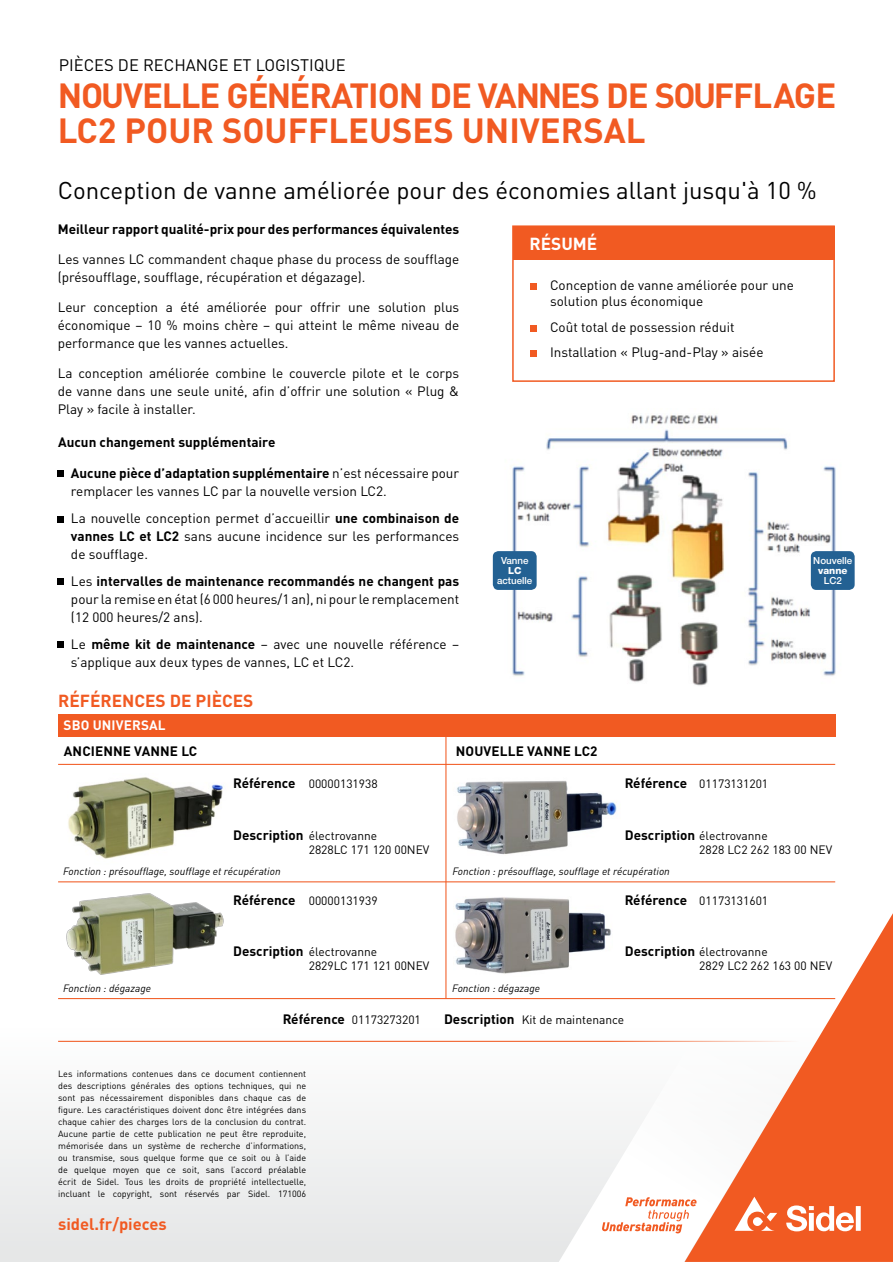
<style>
.page{position:relative;width:893px;height:1263px;background:#fff}
.page>*{position:absolute;margin:0;border:0;box-sizing:border-box;transform-origin:0 0}
.t1{font:700 34.5px/34.5px "DINOT";letter-spacing:-.03em;color:#f15a22}
.t2{font:24px "DINOT";color:#000}
.t3{font:700 17.25px "DINOT";color:#f15a22}
.t4{font:700 17.25px "DINOT";color:#fff}
.t5{font:16.5px "DINOT";color:#000}
.t6{font:700 16.5px "DINOT";color:#f15a22}
.t7{font:13.5px/18px "DINOT";color:#000}
.t8{font:700 13.5px "DINOT";color:#000}
.t9{font:700 13.5px "DINOT";letter-spacing:.01em;color:#fff}
.t10{font:12px/14.2px "DINOT";color:#000}
.t11{font:italic 10.5px "DINOT";color:#000}
.t12{font:500 9.75px "Helvetica Neue";color:#fff}
.t13{font:800 9.75px "Helvetica Neue";color:#fff}
.t14{font:9px/12px "DINOT";color:#000;text-align:justify}
.s1{font-weight:700}
.s2{font-weight:700;font-size:13.5px}
</style>
<div class="page">
<img style="left:456px;top:781px;width:161px;height:74px">
<img style="left:68px;top:777px;width:155px;height:82px">
<img style="left:66px;top:893px;width:158px;height:82px">
<img style="left:455px;top:897px;width:150px;height:77px">
<div style="left:0;top:1010px;width:893px;height:252px;background:linear-gradient(to bottom,#fff,#e5e6e7)"></div>
<svg style="left:558px;top:917px;width:127px;height:345px"></svg>
<svg style="left:685px;top:913px;width:208px;height:349px"></svg>
<svg style="left:602px;top:1197px;width:94px;height:36px"></svg>
<svg style="left:734px;top:1197px;width:127px;height:34px"></svg>
<div style="left:530px;top:283px;width:7px;height:7px;background:#f15a22"></div>
<div style="left:530px;top:326px;width:7px;height:6px;background:#f15a22"></div>
<div style="left:530px;top:350px;width:7px;height:6px;background:#f15a22"></div>
<div style="left:513px;top:226px;width:321px;height:34px;background:#f15a22"></div>
<div style="left:512px;top:225px;width:323px;height:157px;border:2px solid #f15a22"></div>
<div style="left:58px;top:470px;width:6px;height:7px;background:#000"></div>
<svg style="left:58px;top:516px;width:6px;height:6px"></svg>
<svg style="left:58px;top:579px;width:6px;height:6px"></svg>
<svg style="left:58px;top:642px;width:6px;height:6px"></svg>
<div style="left:58px;top:714px;width:777px;height:22px;background:#f15a22"></div>
<hr style="left:58px;top:764px;width:777px;height:1px;background:#f15a22">
<hr style="left:58px;top:881px;width:777px;height:1px;background:#f15a22">
<hr style="left:58px;top:998px;width:777px;height:1px;background:#f15a22">
<hr style="left:58px;top:1041px;width:777px;height:1px;background:#f15a22">
<hr style="left:445px;top:737px;width:1px;height:261px;background:#f15a22">
<img style="left:492px;top:415px;width:362px;height:271px">
<div style="left:493px;top:551px;width:44px;height:39px;background:#236193;border-radius:6px"></div>
<div style="left:811px;top:551px;width:44px;height:39px;background:#236193;border-radius:6px"></div>
<p class="t5" style="left:59px;top:55px;width:288px">PIÈCES DE RECHANGE ET LOGISTIQUE</p>
<h1 class="t1" style="left:58px;top:78px;width:780px">NOUVELLE GÉNÉRATION DE VANNES DE SOUFFLAGE<br>LC2 POUR SOUFFLEUSES UNIVERSAL</h1>
<h2 class="t2" style="left:58px;top:175px;width:761px">Conception de vanne améliorée pour des économies allant jusqu'à 10 %</h2>
<p class="t8" style="left:58px;top:221px;width:403px">Meilleur rapport qualité-prix pour des performances équivalentes</p>
<p class="t7" style="left:58px;top:250px;width:403px">Les vannes LC commandent chaque phase du process de soufflage (présoufflage, soufflage, récupération et dégazage).</p>
<p class="t7" style="left:58px;top:298px;width:403px;text-align:justify">Leur conception a été améliorée pour offrir une solution plus économique – 10 % moins chère – qui atteint le même niveau de performance que les vannes actuelles.</p>
<p class="t7" style="left:58px;top:364px;width:403px;text-align:justify">La conception améliorée combine le couvercle pilote et le corps de vanne dans une seule unité, afin d’offrir une solution « Plug &amp; Play » facile à installer.</p>
<p class="t4" style="left:529px;top:233px;width:69px">RÉSUMÉ</p>
<p class="t7" style="left:550px;top:277px;width:245px;line-height:16.5px">Conception de vanne améliorée pour une solution plus économique</p>
<p class="t7" style="left:550px;top:314px;width:215px;line-height:25.5px">Coût total de possession réduit<br>Installation « Plug-and-Play » aisée</p>
<p class="t8" style="left:58px;top:434px;width:219px">Aucun changement supplémentaire</p>
<p class="t7" style="left:71px;top:464px;width:390px"><span class="s1">Aucune pièce d’adaptation supplémentaire</span> n’est nécessaire pour remplacer les vannes LC par la nouvelle version LC2.</p>
<p class="t7" style="left:71px;top:509px;width:390px;text-align:justify">La nouvelle conception permet d’accueillir <span class="s1">une combinaison de vannes LC et LC2</span> sans aucune incidence sur les performances de soufflage.</p>
<p class="t7" style="left:71px;top:572px;width:390px;text-align:justify">Les <span class="s1">intervalles de maintenance recommandés ne changent pas </span>pour la remise en état (6 000 heures/1 an), ni pour le remplacement (12 000 heures/2 ans).</p>
<p class="t7" style="left:71px;top:635px;width:390px">Le <span class="s1">même kit de maintenance</span> – avec une nouvelle référence – s’applique aux deux types de vannes, LC et LC2.</p>
<p class="t12" style="left:501px;top:554px;width:29px">Vanne</p>
<p class="t13" style="left:508px;top:565px;width:15px">LC</p>
<p class="t12" style="left:497px;top:575px;width:37px">actuelle</p>
<p class="t3" style="left:58px;top:690px;width:197px">RÉFÉRENCES DE PIÈCES</p>
<p class="t9" style="left:64px;top:716px;width:104px">SBO UNIVERSAL</p>
<p class="t8" style="left:64px;top:742px;width:135px">ANCIENNE VANNE LC</p>
<p class="t8" style="left:456px;top:742px;width:143px">NOUVELLE VANNE LC2</p>
<p class="t8" style="left:233px;top:775px;width:64px">Référence</p>
<p class="t10" style="left:309px;top:777px;width:70px">00000131938</p>
<p class="t8" style="left:233px;top:826px;width:72px">Description</p>
<p class="t10" style="left:309px;top:828px;width:122px">électrovanne<br>2828LC 171 120 00NEV</p>
<p class="t12" style="left:813px;top:554px;width:41px">Nouvelle</p>
<p class="t13" style="left:818px;top:565px;width:31px">vanne</p>
<p class="t12" style="left:824px;top:575px;width:20px">LC2</p>
<p class="t8" style="left:625px;top:775px;width:64px">Référence</p>
<p class="t10" style="left:699px;top:777px;width:70px">01173131201</p>
<p class="t8" style="left:625px;top:826px;width:72px">Description</p>
<p class="t10" style="left:699px;top:828px;width:134px">électrovanne<br>2828 LC2 262 183 00 NEV</p>
<p class="t11" style="left:63px;top:864px;width:219px">Fonction : présoufflage, soufflage et récupération</p>
<p class="t11" style="left:452px;top:864px;width:219px">Fonction : présoufflage, soufflage et récupération</p>
<p class="t8" style="left:233px;top:892px;width:64px">Référence</p>
<p class="t10" style="left:309px;top:894px;width:70px">00000131939</p>
<p class="t8" style="left:625px;top:892px;width:64px">Référence</p>
<p class="t10" style="left:699px;top:894px;width:70px">01173131601</p>
<p class="t8" style="left:233px;top:942px;width:72px">Description</p>
<p class="t10" style="left:309px;top:944px;width:122px">électrovanne<br>2829LC 171 121 00NEV</p>
<p class="t11" style="left:63px;top:982px;width:89px">Fonction : dégazage</p>
<p class="t11" style="left:452px;top:982px;width:89px">Fonction : dégazage</p>
<p class="t8" style="left:625px;top:942px;width:72px">Description</p>
<p class="t10" style="left:699px;top:944px;width:134px">électrovanne<br>2829 LC2 262 163 00 NEV</p>
<p class="t10" style="left:283px;top:1012px;width:140px"><span class="s2">Référence</span> 01173273201</p>
<p class="t10" style="left:444px;top:1012px;width:182px"><span class="s2">Description</span> Kit de maintenance</p>
<p class="t14" style="left:58px;top:1067px;width:250px">Les informations contenues dans ce document contiennent des descriptions générales des options techniques, qui ne sont pas nécessairement disponibles dans chaque cas de figure. Les caractéristiques doivent donc être intégrées dans chaque cahier des charges lors de la conclusion du contrat.<br>Aucune partie de cette publication ne peut être reproduite, mémorisée dans un système de recherche d’informations, ou transmise, sous quelque forme que ce soit ou à l’aide de quelque moyen que ce soit, sans l’accord préalable écrit de Sidel. Tous les droits de propriété intellectuelle, incluant le copyright, sont réservés par Sidel. 171006</p>
<p class="t6" style="left:58px;top:1213px;width:110px">sidel.fr/pieces</p>
</div>
